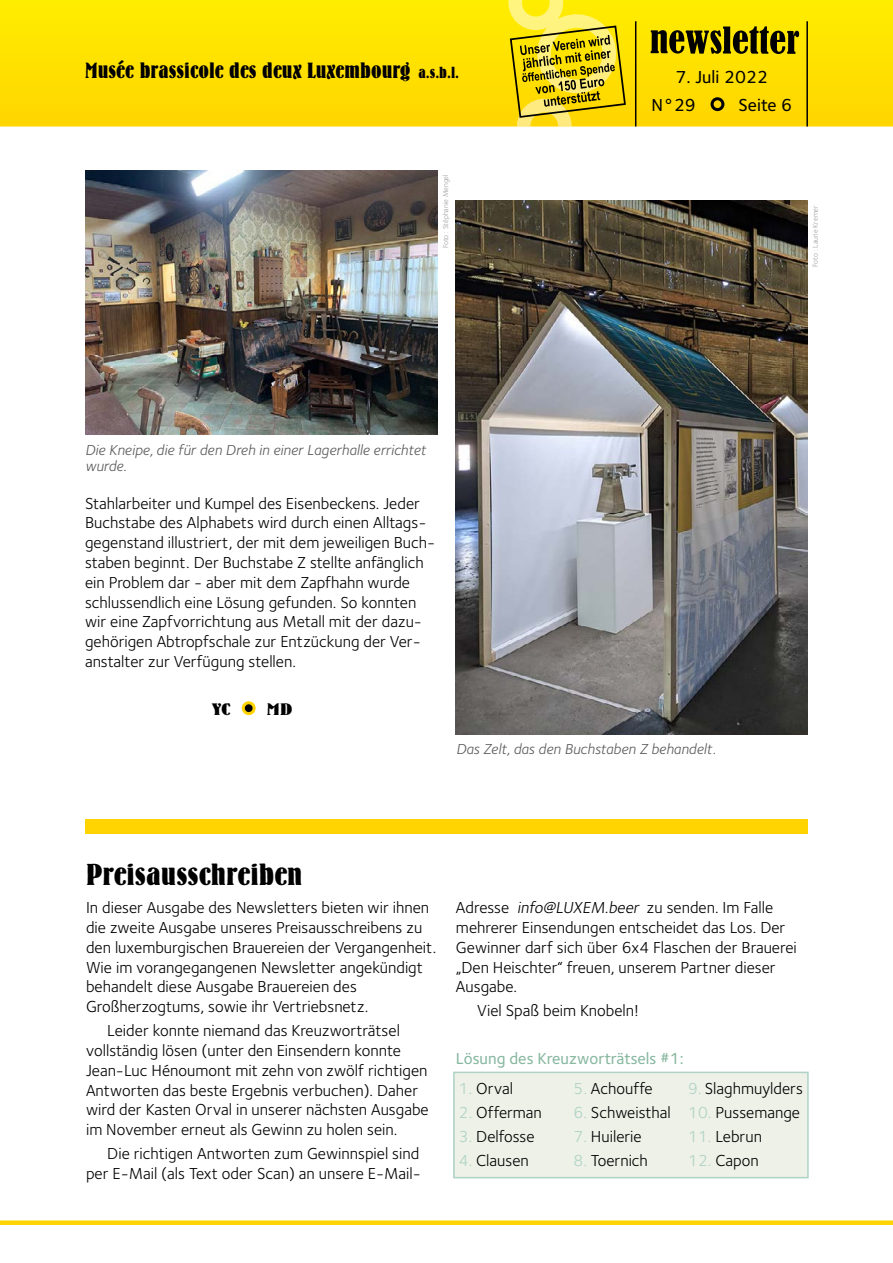
<style>
.page{position:relative;width:893px;height:1263px;background:#fff}
.page>*{position:absolute;margin:0;border:0;box-sizing:border-box;transform-origin:0 0}
.t1{font:30px "Bernhard Bold Condensed BT";color:#000;scale:1.15 1}
.t2{font:21.75px "Bernhard Bold Condensed BT";color:#000;scale:1.1 1}
.t3{font:18px/28.5px "Foundry Sterling Medium CE";color:#000}
.t4{font:16.5px/19.8px "Foundry Sterling Book CE";color:#000}
.t5{font:16.5px "Foundry Sterling Medium CE";color:#89b8a0}
.t6{font:16.5px "Bernhard Bold Condensed BT";color:#000;scale:1.5 1}
.t7{font:15px/16.5px "Foundry Sterling Book Italic CE";color:#58585a}
.t8{font:7.5px "Foundry Sterling Book CE";color:#9c9e9f}
.s1{font-size:15.75px;color:#ffd400}
.s2{font-style:italic}
.s3{color:#afd2c6}
</style>
<div class="page">
<svg style="left:0;top:0;width:893px;height:126px;background:#fee000"></svg>
<svg style="left:651px;top:26px;width:148px;height:28px;background:#7d7000"></svg>
<div style="left:712px;top:99px;width:11px;height:11px;background:#ffd400;border-radius:50%"></div>
<div style="left:711px;top:97px;width:13px;height:14px;border:3px solid #000;border-radius:50%"></div>
<div style="left:0;top:1220px;width:893px;height:5px;background:#ffd400"></div>
<hr style="left:806px;top:21px;width:2px;height:105px;background:#000">
<svg style="left:508px;top:0;width:129px;height:126px;background:#dbc41e"></svg>
<div style="left:85px;top:819px;width:723px;height:14px;background:#ffd400"></div>
<div style="left:243px;top:703px;width:11px;height:11px;background:#000;border-radius:50%"></div>
<div style="left:242px;top:701px;width:14px;height:14px;border:3px solid #ffd400;border-radius:50%"></div>
<div style="left:454px;top:1072px;width:354px;height:105px;background:#edf1e7"></div>
<div style="left:453px;top:1071px;width:356px;height:107px;border:2px solid #afd2c6"></div>
<img style="left:456px;top:201px;width:352px;height:534px">
<img style="left:85px;top:170px;width:353px;height:264px">
<h2 class="t2" style="left:85px;top:58px;width:342px">Musée brassicole des deux Luxembourg <span class="s1">a.s.b.l.</span></h2>
<p class="t8" style="left:441px;top:248px;width:76px;rotate:-90deg">Foto : Stéphanie Mengel</p>
<p class="t3" style="left:651px;top:63px;width:118px;text-indent:24px">7. Juli 2022<br>N°29</p>
<p class="t3" style="left:738px;top:91px;width:55px">Seite 6</p>
<p class="t8" style="left:811px;top:267px;width:63px;rotate:-90deg">Foto : Laurie Kremer</p>
<p class="t7" style="left:85px;top:442px;width:342px">Die Kneipe, die für den Dreh in einer Lagerhalle errichtet wurde.</p>
<p class="t4" style="left:85px;top:493px;width:352px">Stahlarbeiter und Kumpel des Eisenbeckens. Jeder Buchstabe des Alphabets wird durch einen Alltags&shy;gegenstand illustriert, der mit dem jeweiligen Buch&shy;staben beginnt. Der Buchstabe Z stellte anfänglich ein Problem dar - aber mit dem Zapfhahn wurde schlussendlich eine Lösung gefunden. So konnten wir eine Zapfvorrichtung aus Metall mit der dazu&shy;gehörigen Abtropfschale zur Entzückung der Ver&shy;anstalter zur Verfügung stellen.</p>
<p class="t6" style="left:213px;top:699px;width:13px">YC</p>
<p class="t6" style="left:267px;top:699px;width:19px">MD</p>
<p class="t7" style="left:456px;top:741px;width:261px">Das Zelt, das den Buchstaben Z behandelt.</p>
<h1 class="t1" style="left:86px;top:856px;width:190px">Preisausschreiben</h1>
<p class="t4" style="left:86px;top:898px;width:352px">In dieser Ausgabe des Newsletters bieten wir ihnen die zweite Ausgabe unseres Preisausschreibens zu den luxemburgischen Brauereien der Vergangenheit.<br>Wie im vorangegangenen Newsletter angekündigt behandelt diese Ausgabe Brauereien des Großherzogtums, sowie ihr Vertriebsnetz.</p>
<p class="t4" style="left:86px;top:1021px;width:344px;text-indent:21px">Leider konnte niemand das Kreuzworträtsel vollständig lösen (unter den Einsendern konnte Jean-Luc Hénoumont mit zehn von zwölf richtigen Antworten das beste Ergebnis verbuchen). Daher wird der Kasten Orval in unserer nächsten Ausgabe im November erneut als Gewinn zu holen sein.</p>
<p class="t4" style="left:86px;top:1144px;width:336px;text-align:right">Die richtigen Antworten zum Gewinnspiel sind per E-Mail (als Text oder Scan) an unsere E-Mail-</p>
<p class="t4" style="left:456px;top:898px;width:342px">Adresse <span class="s2">info@LUXEM.beer</span> zu senden. Im Falle mehrerer Einsendungen entscheidet das Los. Der Gewinner darf sich über 6x4 Flaschen der Brauerei „Den Heischter“ freuen, unserem Partner dieser Ausgabe.</p>
<p class="t4" style="left:477px;top:1001px;width:163px">Viel Spaß beim Knobeln!</p>
<p class="t5" style="left:456px;top:1049px;width:229px">Lösung des Kreuzworträtsels #1:</p>
<p class="t4" style="left:459px;top:1078px;width:56px"><span class="s3">1.</span> Orval</p>
<p class="t4" style="left:459px;top:1102px;width:84px"><span class="s3">2.</span> Offerman</p>
<p class="t4" style="left:459px;top:1126px;width:77px"><span class="s3">3.</span> Delfosse</p>
<p class="t4" style="left:459px;top:1151px;width:71px"><span class="s3">4.</span> Clausen</p>
<p class="t4" style="left:574px;top:1078px;width:81px"><span class="s3">5.</span> Achouffe</p>
<p class="t4" style="left:574px;top:1102px;width:99px"><span class="s3">6.</span> Schweisthal</p>
<p class="t4" style="left:574px;top:1126px;width:70px"><span class="s3">7.</span> Huilerie</p>
<p class="t4" style="left:574px;top:1151px;width:76px"><span class="s3">8.</span> Toernich</p>
<p class="t4" style="left:688px;top:1078px;width:116px"><span class="s3">9.</span> Slaghmuylders</p>
<p class="t4" style="left:688px;top:1102px;width:113px"><span class="s3">10.</span> Pussemange</p>
<p class="t4" style="left:688px;top:1127px;width:75px"><span class="s3">11.</span> Lebrun</p>
<p class="t4" style="left:688px;top:1151px;width:72px"><span class="s3">12.</span> Capon</p>
</div>
